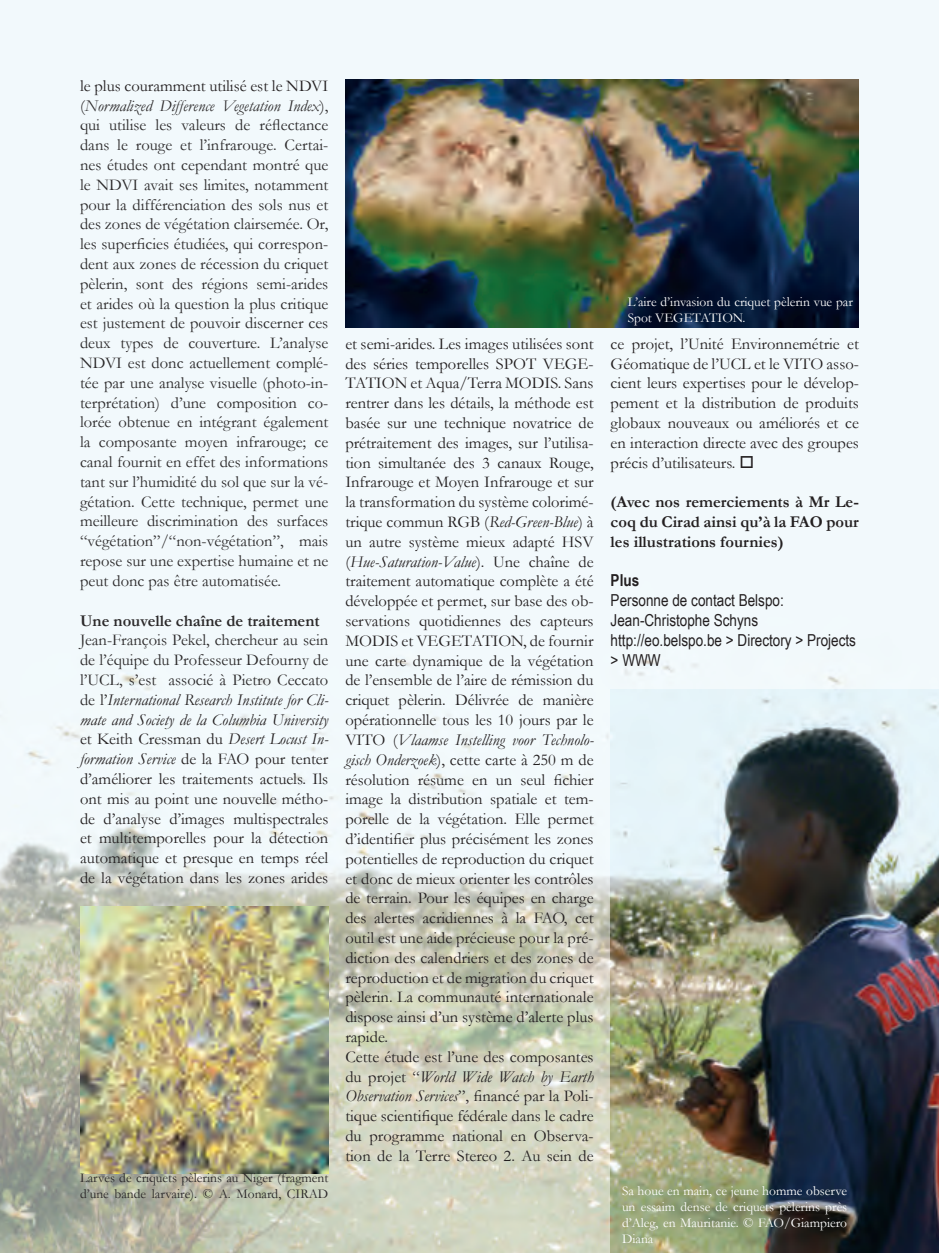
<style>
.page{position:relative;width:939px;height:1253px;background:#fff}
.page>*{position:absolute;margin:0;border:0;box-sizing:border-box;transform-origin:0 0}
.t1{font:16.5px/19.8px "Garamond";color:#231f20;text-align:justify}
.t2{font:16.5px/19.8px "Garamond";color:#2b292a;text-align:justify}
.t3{font:16.5px/19.8px "Arial Narrow";color:#231f20}
.t4{font:700 16.5px/19.8px "Garamond";color:#231f20;text-align:justify}
.t5{font:700 16.5px "Garamond";color:#2b292a}
.t6{font:700 16.5px "Arial Narrow";color:#231f20}
.t7{font:13.5px/16.2px "Garamond";color:#fff;text-align:justify}
.t8{font:13.5px/16.2px "Garamond";color:#282526}
.s1{color:#231f20}
.s2{font-style:italic}
.s3{color:#2b292a}
</style>
<div class="page">
<img style="left:0;top:0;width:938px;height:1253px">
<img style="left:610px;top:689px;width:328px;height:564px">
<img style="left:80px;top:906px;width:248px;height:267px">
<img style="left:345px;top:80px;width:513px;height:247px">
<svg style="left:740px;top:455px;width:12px;height:13px"></svg>
<p class="t2" style="left:80px;top:75px;width:250px"><span class="s1">le plus couramment utilisé est le NDVI </span>(<span class="s2">Normalized Difference Vegetation Index</span>), qui utilise les valeurs de réflectance dans le rouge et l’infrarouge. Certai&shy;nes études ont cependant montré que le NDVI avait ses limites, notamment pour la différenciation des sols nus et des zones de végétation clairsemée. Or, les superficies étudiées, qui correspon&shy;dent aux zones de récession du criquet pèlerin, sont des régions semi-arides et arides où la question la plus critique est justement de pouvoir discerner ces deux types de couverture. L’analyse NDVI est donc actuellement complé&shy;tée par une analyse visuelle (photo-in&shy;terprétation) d’une composition co&shy;lorée obtenue en intégrant également la composante moyen infrarouge; ce canal fournit en effet des informations tant sur l’humidité du sol que sur la vé&shy;gétation. Cette technique, permet une meilleure discrimination des surfaces “végétation”/“non-végétation”, mais repose sur une expertise humaine et ne peut donc pas être automatisée.</p>
<p class="t5" style="left:80px;top:610px;width:241px">Une nouvelle chaîne de traitement</p>
<p class="t1" style="left:80px;top:630px;width:250px"><span class="s3">Jean-François Pekel, chercheur au sein de l’équipe du Professeur Defourny de l’UCL, s’est associé à Pietro Ceccato de</span> l’<span class="s2">International Research Institute for Cli&shy;mate and Society de la Columbia University </span>et Keith Cressman du <span class="s2">Desert Locust In&shy;formation Service</span> de la FAO pour tenter d’améliorer les traitements actuels. Ils ont mis au point une nouvelle métho&shy;de d’analyse d’images multispectrales et multitemporelles pour la détection automatique et presque en temps réel de la végétation dans les zones arides</p>
<p class="t8" style="left:80px;top:1169px;width:250px">Larves de criquets pèlerins au Niger (fragment d’une bande larvaire). © A. Monard, CIRAD</p>
<p class="t7" style="left:627px;top:293px;width:226px">L’aire d’invasion du criquet pèlerin vue par<br>Spot VEGETATION.</p>
<p class="t1" style="left:345px;top:333px;width:250px;text-align:left">et semi-arides. Les images utilisées sont des séries temporelles SPOT VEGE-TATION et Aqua/Terra MODIS. Sans rentrer dans les détails, la méthode est basée sur une technique novatrice de prétraitement des images, sur l’utilisa&shy;tion simultanée des 3 canaux Rouge, Infrarouge et Moyen Infrarouge et sur la transformation du système colorimé&shy;trique commun RGB (<span class="s2">Red-Green-Blue</span>) à un autre système mieux adapté HSV (<span class="s2">Hue-Saturation-Value</span>). Une chaîne de traitement automatique complète a été développée et permet, sur base des ob&shy;servations quotidiennes des capteurs MODIS et VEGETATION, de fournir une carte dynamique de la végétation de l’ensemble de l’aire de rémission du criquet pèlerin. Délivrée de manière opérationnelle tous les 10 jours par le VITO (<span class="s2">Vlaamse Instelling voor Technolo&shy;gisch Onderzoek</span>), cette carte à 250 m de résolution résume en un seul fichier image la distribution spatiale et tem&shy;porelle de la végétation. Elle permet d’identifier plus précisément les zones potentielles de reproduction du criquet et donc de mieux orienter les contrôles de terrain. Pour les équipes en charge des alertes acridiennes à la FAO, cet outil est une aide précieuse pour la pré&shy;diction des calendriers et des zones de reproduction et de migration du criquet pèlerin. La communauté internationale dispose ainsi d’un système d’alerte plus rapide.<br>Cette étude est l’une des composantes du projet “<span class="s2">World Wide Watch by Earth Observation Services</span>”, financé par la Poli&shy;tique scientifique fédérale dans le cadre du programme national en Observa&shy;tion de la Terre Stereo 2. Au sein de</p>
<p class="t1" style="left:610px;top:333px;width:250px">ce projet, l’Unité Environnemétrie et Géomatique de l’UCL et le VITO asso&shy;cient leurs expertises pour le dévelop&shy;pement et la distribution de produits globaux nouveaux ou améliorés et ce en interaction directe avec des groupes précis d’utilisateurs.</p>
<p class="t4" style="left:610px;top:492px;width:250px">(Avec nos remerciements à Mr Le&shy;coq du Cirad ainsi qu’à la FAO pour les illustrations fournies)</p>
<p class="t6" style="left:610px;top:571px;width:30px">Plus</p>
<p class="t3" style="left:610px;top:590px;width:247px">Personne de contact Belspo:<br>Jean-Christophe Schyns http://eo.belspo.be &gt; Directory &gt; Projects &gt; WWW</p>
<p class="t7" style="left:621px;top:1182px;width:227px">Sa houe en main, ce jeune homme observe un essaim dense de criquets pèlerins près d’Aleg, en Mauritanie. © FAO/Giampiero Diana</p>
</div>
